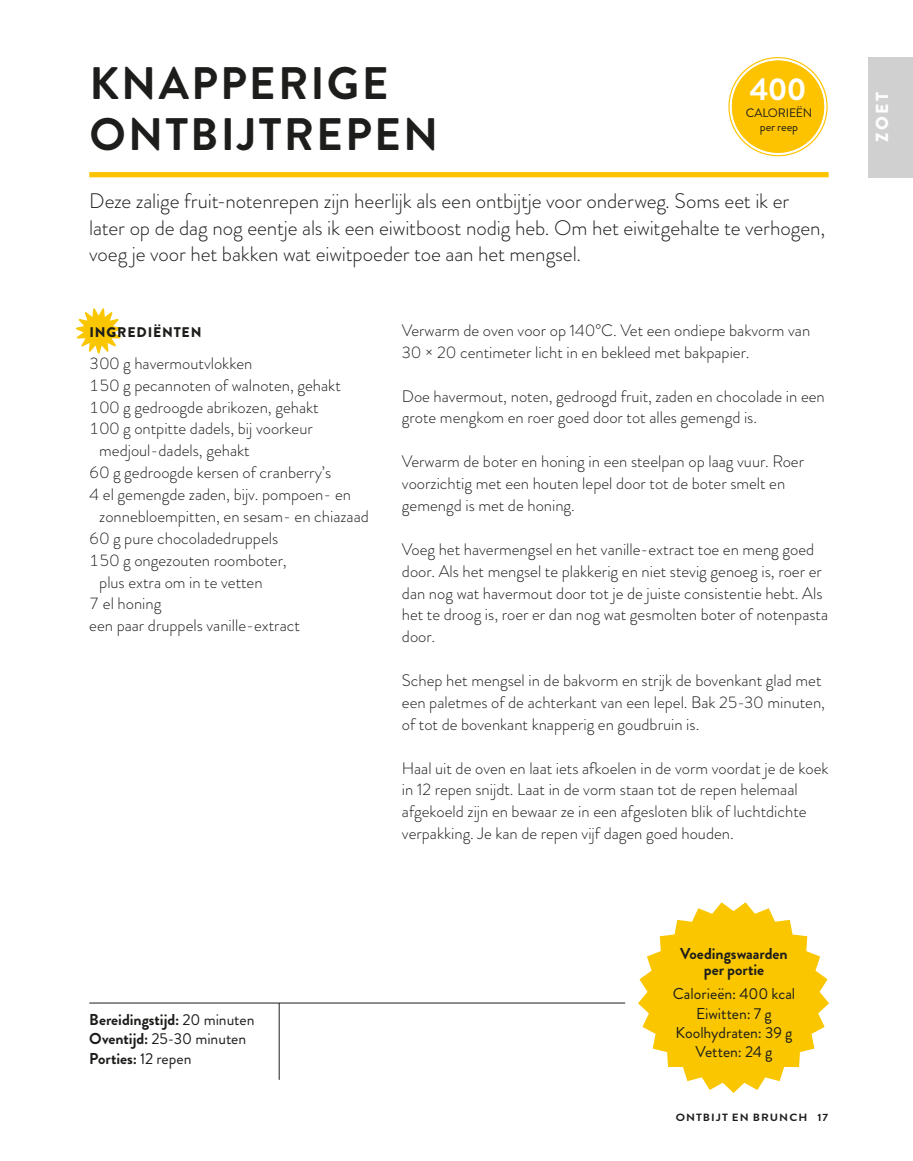
<style>
.page{position:relative;width:913px;height:1161px;background:#fff}
.page>*{position:absolute;margin:0;border:0;box-sizing:border-box;transform-origin:0 0}
.t1{font:700 45.5px/50.8px "Brandon Grotesque";letter-spacing:.05em;color:#1d1d1b}
.t2{font:700 31.5px "Brandon Grotesque";color:#fff}
.t3{font:300 21px/26.2px "Brandon Grotesque";letter-spacing:-.005em;color:#1d1d1b}
.t4{font:900 17.5px "Brandon Grotesque";color:#fdfdfd}
.t5{font:300 16.62px/21.9px "Brandon Grotesque";color:#1d1d1b}
.t6{font:700 15.75px/19.2px "Brandon Grotesque";letter-spacing:-.005em;color:#1d1d1b}
.t7{font:15.75px/19.2px "Brandon Grotesque";letter-spacing:-.005em;color:#1d1d1b;text-align:center}
.t8{font:900 14px "Brandon Grotesque";letter-spacing:.06em;color:#1d1d1b}
.t9{font:12.25px/14px "Brandon Grotesque";letter-spacing:-.01em;color:#1d1d1b;text-align:center}
.t10{font:700 10.5px "Brandon Grotesque";letter-spacing:.09em;color:#1d1d1b;scale:1.11 1}
.s1{font-weight:400}
</style>
<div class="page">
<div style="left:89px;top:172px;width:739px;height:5px;background:#fdc300"></div>
<div style="left:732px;top:61px;width:92px;height:92px;background:#fdc300;border-radius:50%"></div>
<div style="left:732px;top:61px;width:92px;height:92px;border:4px solid #fdc300;border-radius:50%"></div>
<svg style="left:76px;top:308px;width:46px;height:46px"></svg>
<svg style="left:638px;top:902px;width:191px;height:191px"></svg>
<hr style="left:89px;top:1003px;width:536px;height:1px;background:#1d1d1b">
<hr style="left:279px;top:1003px;width:1px;height:77px;background:#1d1d1b">
<div style="left:868px;top:57px;width:45px;height:120px;background:#d0d0d0"></div>
<h1 class="t1" style="left:90px;top:58px;width:296px">KNAPPERIGE<br>ONTBIJTREPEN</h1>
<h2 class="t2" style="left:749px;top:67px;width:58px">400</h2>
<p class="t9" style="left:746px;top:106px;width:68px">CALORIEËN per reep</p>
<p class="t3" style="left:89px;top:188px;width:737px">Deze zalige fruit-notenrepen zijn heerlijk als een ontbijtje voor onderweg. Soms eet ik er later op de dag nog eentje als ik een eiwitboost nodig heb. Om het eiwitgehalte te verhogen, voeg je voor het bakken wat eiwitpoeder toe aan het mengsel.</p>
<p class="t8" style="left:89px;top:322px;width:114px">INGREDIËNTEN</p>
<p class="t5" style="left:89px;top:352px;width:164px">300 g havermoutvlokken</p>
<p class="t5" style="left:89px;top:374px;width:253px">150 g pecannoten of walnoten, gehakt</p>
<p class="t5" style="left:89px;top:396px;width:231px">100 g gedroogde abrikozen, gehakt</p>
<p class="t5" style="left:89px;top:418px;width:225px">100 g ontpitte dadels, bij voorkeur</p>
<p class="t5" style="left:99px;top:440px;width:152px">medjoul-dadels, gehakt</p>
<p class="t5" style="left:89px;top:462px;width:243px">60 g gedroogde kersen of cranberry’s</p>
<p class="t5" style="left:89px;top:483px;width:263px">4 el gemengde zaden, bijv. pompoen- en</p>
<p class="t5" style="left:99px;top:505px;width:271px">zonnebloempitten, en sesam- en chiazaad</p>
<p class="t5" style="left:89px;top:527px;width:190px">60 g pure chocoladedruppels</p>
<p class="t5" style="left:89px;top:549px;width:199px">150 g ongezouten roomboter,</p>
<p class="t5" style="left:99px;top:571px;width:165px">plus extra om in te vetten</p>
<p class="t5" style="left:89px;top:593px;width:74px">7 el honing</p>
<p class="t5" style="left:89px;top:615px;width:212px">een paar druppels vanille-extract</p>
<p class="t5" style="left:402px;top:319px;width:410px">Verwarm de oven voor op 140°C. Vet een ondiepe bakvorm van<br>30 × 20 centimeter licht in en bekleed met bakpapier.</p>
<p class="t5" style="left:402px;top:385px;width:424px">Doe havermout, noten, gedroogd fruit, zaden en chocolade in een grote mengkom en roer goed door tot alles gemengd is.</p>
<p class="t5" style="left:402px;top:451px;width:404px">Verwarm de boter en honing in een steelpan op laag vuur. Roer voorzichtig met een houten lepel door tot de boter smelt en gemengd is met de honing.</p>
<p class="t5" style="left:402px;top:538px;width:428px">Voeg het havermengsel en het vanille-extract toe en meng goed door. Als het mengsel te plakkerig en niet stevig genoeg is, roer er dan nog wat havermout door tot je de juiste consistentie hebt. Als het te droog is, roer er dan nog wat gesmolten boter of notenpasta door.</p>
<p class="t5" style="left:402px;top:669px;width:425px">Schep het mengsel in de bakvorm en strijk de bovenkant glad met een paletmes of de achterkant van een lepel. Bak 25-30 minuten, of tot de bovenkant knapperig en goudbruin is.</p>
<p class="t5" style="left:402px;top:757px;width:428px">Haal uit de oven en laat iets afkoelen in de vorm voordat je de koek in 12 repen snijdt. Laat in de vorm staan tot de repen helemaal afgekoeld zijn en bewaar ze in een afgesloten blik of luchtdichte verpakking. Je kan de repen vijf dagen goed houden.</p>
<p class="t6" style="left:89px;top:1010px;width:167px">Bereidingstijd: <span class="s1">20 minuten<br></span>Oventijd: <span class="s1">25-30 minuten<br></span>Porties: <span class="s1">12 repen</span></p>
<p class="t6" style="left:680px;top:946px;width:109px;line-height:15.8px;text-align:center">Voedingswaarden per portie</p>
<p class="t7" style="left:672px;top:984px;width:124px">Calorieën: 400 kcal<br>Eiwitten: 7 g<br>Koolhydraten: 39 g<br>Vetten: 24 g</p>
<p class="t10" style="left:676px;top:1109px;width:21px">Ontbijt</p>
<p class="t10" style="left:732px;top:1109px;width:22px">en bru</p>
<p class="t10" style="left:779px;top:1109px;width:14px">nch</p>
<p class="t10" style="left:817px;top:1109px;width:11px">17</p>
<p class="t4" style="left:869px;top:142px;width:51px;rotate:-90deg">ZOET</p>
</div>
